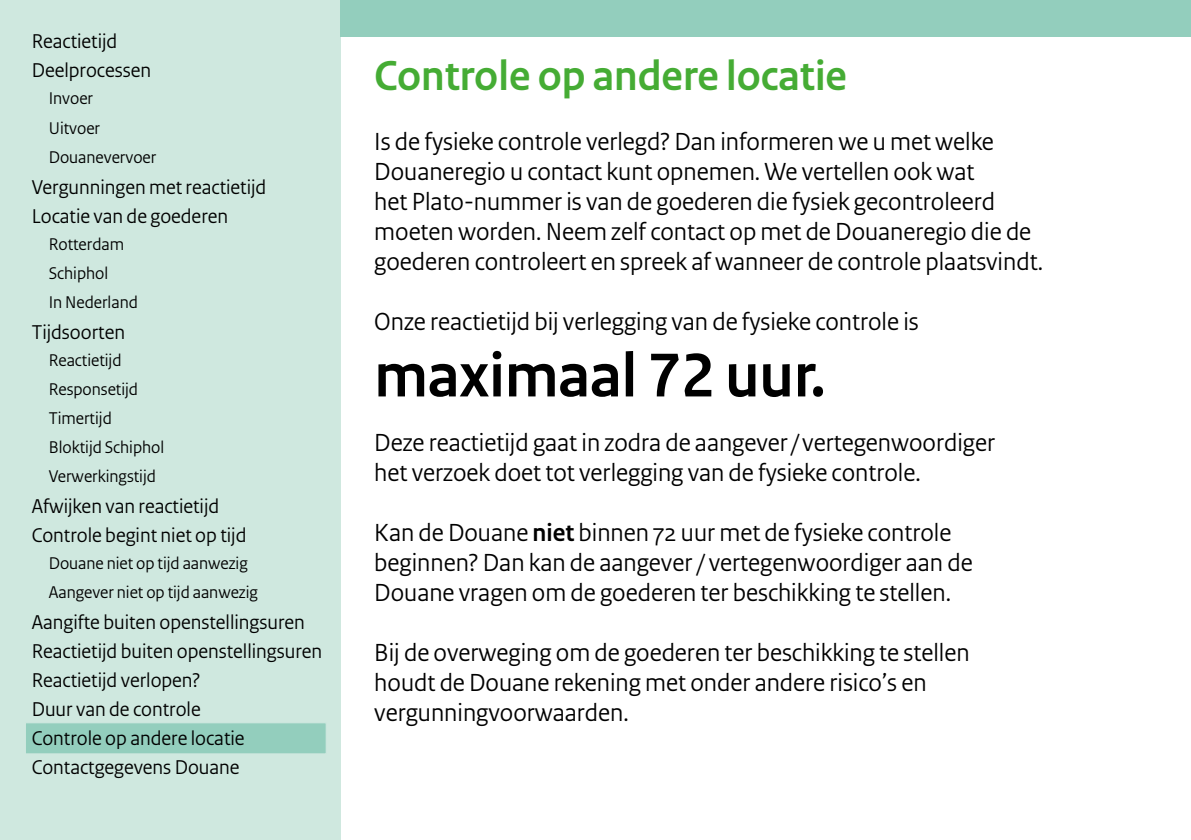
<style>
.page{position:relative;width:1191px;height:840px;background:#fff}
.page>*{position:absolute;margin:0;border:0;box-sizing:border-box;transform-origin:0 0}
.t1{font:700 65px "Rijksoverheid Sans Heading";color:#000}
.t2{font:700 44px "Rijksoverheid Sans Heading";color:#45ac34}
.t3{font:26px/30px "Rijksoverheid Sans Heading";color:#000}
.t4{font:21px/29px "Rijksoverheid Sans Heading";color:#000}
.t5{font:17.8px/29px "Rijksoverheid Sans Heading";color:#000}
.s1{font-weight:700}
</style>
<div class="page">
<div style="left:0;top:0;width:340px;height:839px;background:#cfe8df"></div>
<div style="left:340px;top:0;width:851px;height:36px;background:#93cebd"></div>
<div style="left:25px;top:722px;width:302px;height:32px;background:#93cebd;border:1px solid #cfe8df"></div>
<p class="t4" style="left:32px;top:27px;width:121px">Reactietijd<br>Deelprocessen</p>
<p class="t5" style="left:49px;top:84px;width:109px">Invoer<br>Uitvoer<br>Douanevervoer</p>
<p class="t4" style="left:32px;top:172px;width:236px">Vergunningen met reactietijd<br>Locatie van de goederen</p>
<p class="t5" style="left:49px;top:229px;width:91px">Rotterdam<br>Schiphol<br>In Nederland</p>
<p class="t4" style="left:32px;top:317px;width:95px">Tijdsoorten</p>
<p class="t5" style="left:49px;top:345px;width:117px">Reactietijd<br>Responsetijd<br>Timertijd<br>Bloktijd Schiphol<br>Verwerkingstijd</p>
<p class="t4" style="left:32px;top:491px;width:216px">Afwijken van reactietijd<br>Controle begint niet op tijd</p>
<p class="t5" style="left:49px;top:548px;width:211px">Douane niet op tijd aanwezig<br>Aangever niet op tijd aanwezig</p>
<p class="t4" style="left:32px;top:607px;width:292px">Aangifte buiten openstellingsuren<br>Reactietijd buiten openstellingsuren<br>Reactietijd verlopen?<br>Duur van de controle<br>Controle op andere locatie<br>Contactgegevens Douane</p>
<h2 class="t2" style="left:374px;top:51px;width:474px">Controle op andere locatie</h2>
<p class="t3" style="left:374px;top:127px;width:670px">Is de fysieke controle verlegd? Dan informeren we u met welke Douaneregio u contact kunt opnemen. We vertellen ook wat<br>het Plato-nummer is van de goederen die fysiek gecontroleerd moeten worden. Neem zelf contact op met de Douaneregio die de goederen controleert en spreek af wanneer de controle plaatsvindt.</p>
<p class="t3" style="left:374px;top:307px;width:546px">Onze reactietijd bij verlegging van de fysieke controle is</p>
<h1 class="t1" style="left:374px;top:338px;width:452px">maximaal 72 uur.</h1>
<p class="t3" style="left:374px;top:427px;width:622px">Deze reactietijd gaat in zodra de aangever/ vertegenwoordiger het verzoek doet tot verlegging van de fysieke controle.</p>
<p class="t3" style="left:374px;top:517px;width:600px">Kan de Douane <span class="s1">niet</span> binnen 72 uur met de fysieke controle beginnen? Dan kan de aangever / vertegenwoordiger aan de<br>Douane vragen om de goederen ter beschikking te stellen.</p>
<p class="t3" style="left:374px;top:637px;width:597px">Bij de overweging om de goederen ter beschikking te stellen houdt de Douane rekening met onder andere risico’s en vergunningvoorwaarden.</p>
</div>
